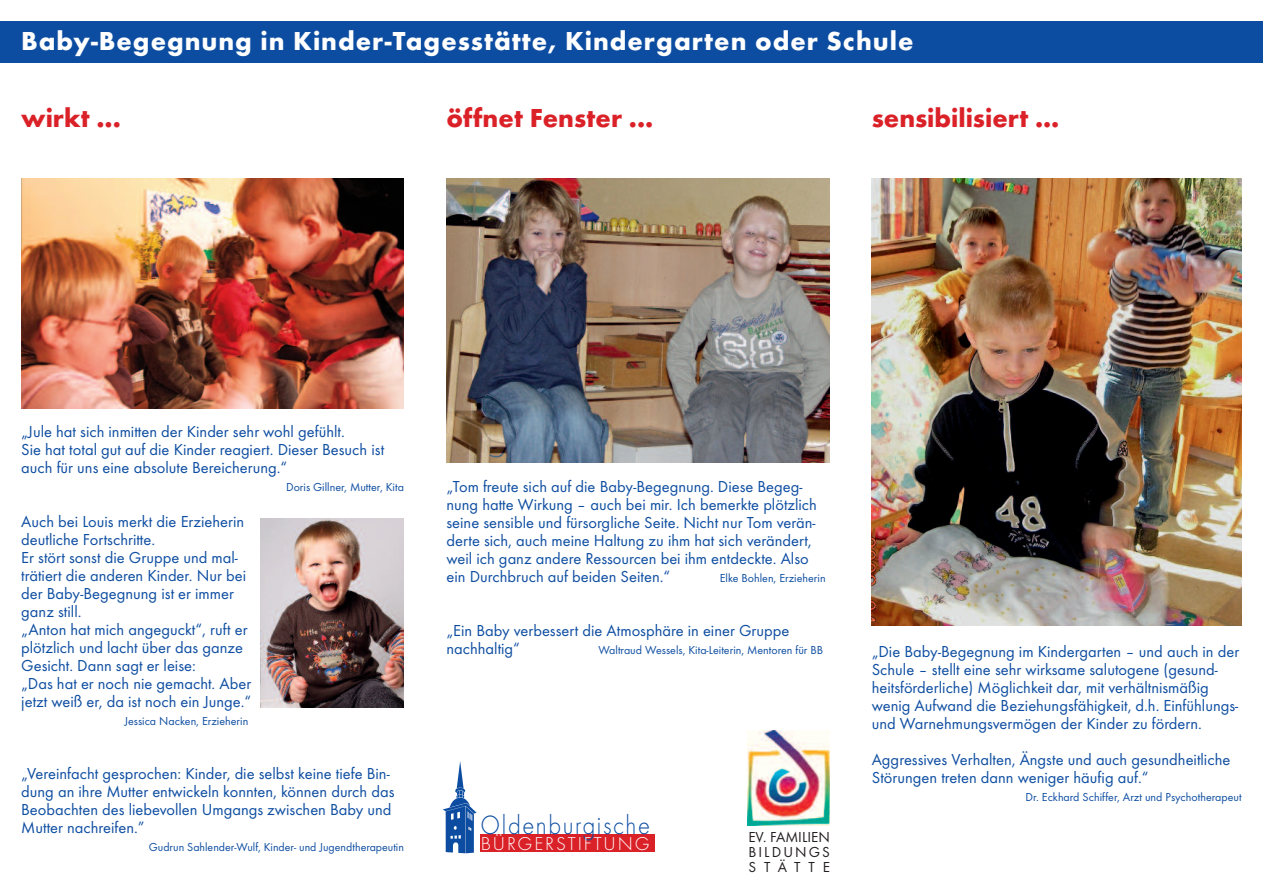
<style>
.page{position:relative;width:1263px;height:893px;background:#fff}
.page>*{position:absolute;margin:0;border:0;box-sizing:border-box;transform-origin:0 0}
.t1{font:300 27.6px "Futura T";letter-spacing:.065em;color:#0d4da1;scale:.9 1}
.t2{font:700 27px "Futura T";letter-spacing:.035em;color:#fff}
.t3{font:700 27px "Futura T";color:#db2128}
.t4{font:300 19.35px "Futura T";letter-spacing:.1em;color:#fff}
.t5{font:16.5px/18px "Futura T";color:#0d4da1}
.t6{font:15px/15px "Futura T";letter-spacing:.14em;color:#231f20;text-align:justify}
.t7{font:12px "Futura T";color:#0d4da1}
</style>
<div class="page">
<div style="left:0;top:21px;width:1263px;height:42px;background:#0d4da1"></div>
<img style="left:872px;top:179px;width:370px;height:446px">
<svg style="left:443px;top:761px;width:33px;height:92px"></svg>
<div style="left:480px;top:834px;width:174px;height:18px;background:#db2128"></div>
<img style="left:748px;top:730px;width:81px;height:95px">
<img style="left:446px;top:179px;width:383px;height:283px">
<img style="left:260px;top:518px;width:144px;height:189px">
<img style="left:21px;top:179px;width:383px;height:229px">
<h2 class="t2" style="left:21px;top:25px;width:894px">Baby-Begegnung in Kinder-Tagesstätte, Kindergarten oder Schule</h2>
<h2 class="t3" style="left:21px;top:102px;width:101px">wirkt ...</h2>
<h2 class="t3" style="left:446px;top:102px;width:208px">öffnet Fenster ...</h2>
<h2 class="t3" style="left:872px;top:102px;width:189px">sensibilisiert ...</h2>
<p class="t5" style="left:21px;top:423px;width:365px">„Jule hat sich inmitten der Kinder sehr wohl gefühlt.<br>Sie hat total gut auf die Kinder reagiert. Dieser Besuch ist auch für uns eine absolute Bereicherung.“</p>
<p class="t7" style="left:286px;top:480px;width:119px">Doris Gillner, Mutter, Kita</p>
<p class="t5" style="left:21px;top:513px;width:232px">Auch bei Louis merkt die Erzieherin deutliche Fortschritte.<br>Er stört sonst die Gruppe und mal&shy;trätiert die anderen Kinder. Nur bei der Baby-Begegnung ist er immer ganz still.<br>„Anton hat mich angeguckt“, ruft er plötzlich und lacht über das ganze<br>Gesicht. Dann sagt er leise:<br>„Das hat er noch nie gemacht. Aber jetzt weiß er, da ist noch ein Junge.“</p>
<p class="t7" style="left:124px;top:714px;width:125px">Jessica Nacken, Erzieherin</p>
<p class="t5" style="left:21px;top:765px;width:375px">„Vereinfacht gesprochen: Kinder, die selbst keine tiefe Bin&shy;dung an ihre Mutter entwickeln konnten, können durch das Beobachten des liebevollen Umgangs zwischen Baby und Mutter nachreifen.”</p>
<p class="t7" style="left:149px;top:840px;width:257px">Gudrun Sahlender-Wulf, Kinder- und Jugendtherapeutin</p>
<p class="t5" style="left:446px;top:478px;width:372px">„Tom freute sich auf die Baby-Begegnung. Diese Begeg&shy;nung hatte Wirkung – auch bei mir. Ich bemerkte plötzlich seine sensible und fürsorgliche Seite. Nicht nur Tom verän&shy;derte sich, auch meine Haltung zu ihm hat sich verändert, weil ich ganz andere Ressourcen bei ihm entdeckte. Also ein Durchbruch auf beiden Seiten.“</p>
<p class="t7" style="left:720px;top:571px;width:107px">Elke Bohlen, Erzieherin</p>
<p class="t5" style="left:446px;top:622px;width:344px">„Ein Baby verbessert die Atmosphäre in einer Gruppe nachhaltig“</p>
<p class="t7" style="left:598px;top:643px;width:226px">Waltraud Wessels, Kita-Leiterin, Mentoren für BB</p>
<h1 class="t1" style="left:480px;top:809px;width:190px">Oldenburgische</h1>
<p class="t4" style="left:481px;top:832px;width:171px">BÜRGERSTIFTUNG</p>
<p class="t6" style="left:748px;top:829px;width:83px">EV. FAMILIEN BILDUNGS STÄTTE</p>
<p class="t5" style="left:872px;top:642px;width:369px">„Die Baby-Begegnung im Kindergarten – und auch in der Schule – stellt eine sehr wirksame salutogene (gesund&shy;heitsförderliche) Möglichkeit dar, mit verhältnismäßig wenig Aufwand die Beziehungsfähigkeit, d.h. Einfühlungs&shy;und Warnehmungsvermögen der Kinder zu fördern.</p>
<p class="t5" style="left:872px;top:750px;width:360px">Aggressives Verhalten, Ängste und auch gesundheitliche<br>Störungen treten dann weniger häufig auf.“</p>
<p class="t7" style="left:1025px;top:790px;width:218px">Dr. Eckhard Schiffer, Arzt und Psychotherapeut</p>
</div>
